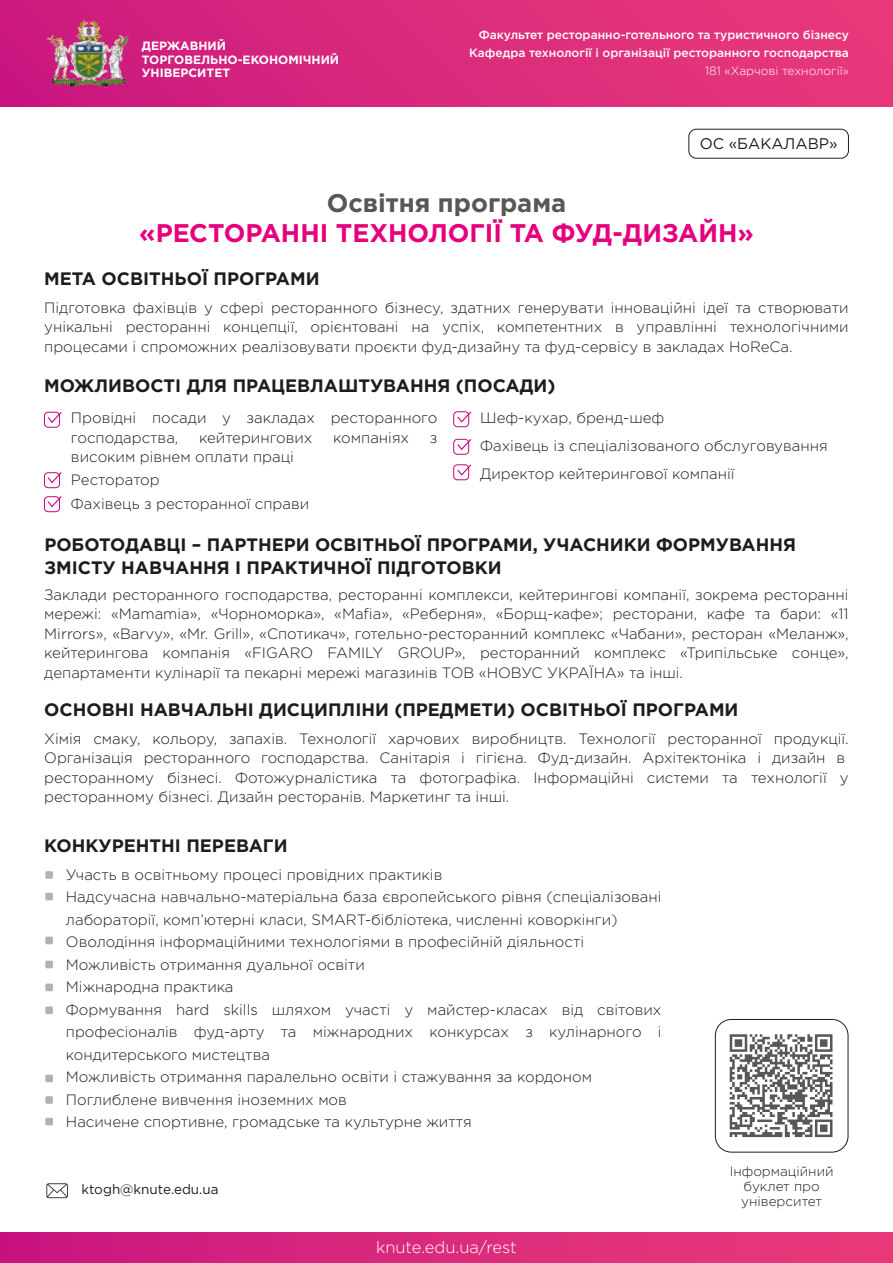
<style>
.page{position:relative;width:893px;height:1263px;background:#fff}
.page>*{position:absolute;margin:0;border:0;box-sizing:border-box;transform-origin:0 0}
.t1{font:700 25.5px "Gotham Pro";color:#e6007d}
.t2{font:700 25.5px "Gotham Pro";color:#575756}
.t3{font:700 18px/22.5px "Gotham Pro";color:#1d1d1b}
.t4{font:300 16.5px "Gotham Pro";color:#fff}
.t5{font:15.45px "Gotham Pro";color:#1d1d1b}
.t6{font:300 15px/22.5px "Gotham Pro";color:#1d1d1b}
.t7{font:300 13.5px/15px "Gotham Pro";color:#1d1d1b;text-align:center}
.t8{font:13.5px "Gotham Pro";color:#1d1d1b}
.t9{font:500 12px "Gotham Pro";color:#fff}
.t10{font:700 12px/13.5px "Gotham Pro";color:#fff}
.t11{font:300 12px "Gotham Pro";color:#fff}
</style>
<div class="page">
<div style="left:0;top:1233px;width:893px;height:30px;background:linear-gradient(to right,#c9167f,#eb3c7a)"></div>
<div style="left:0;top:0;width:893px;height:107px;background:linear-gradient(to right,#cb197f,#e93a7a)"></div>
<img style="left:44px;top:21px;width:95px;height:70px">
<div style="left:688px;top:129px;width:161px;height:30px;border:1px solid #1d1d1b;border-radius:8px"></div>
<svg style="left:46px;top:1183px;width:22px;height:15px"></svg>
<div style="left:715px;top:1019px;width:133px;height:133px;border:1px solid #1d1d1b;border-radius:16px"></div>
<svg style="left:730px;top:1034px;width:102px;height:103px"></svg>
<div style="left:45px;top:871px;width:8px;height:8px;background:#b3b2b2;border-radius:2px"></div>
<div style="left:45px;top:961px;width:8px;height:7px;background:#b3b2b2;border-radius:2px"></div>
<div style="left:45px;top:983px;width:8px;height:8px;background:#b3b2b2;border-radius:2px"></div>
<div style="left:45px;top:1006px;width:8px;height:8px;background:#b3b2b2;border-radius:2px"></div>
<div style="left:45px;top:1096px;width:8px;height:8px;background:#b3b2b2;border-radius:2px"></div>
<div style="left:45px;top:1075px;width:8px;height:7px;background:#b3b2b2;border-radius:2px"></div>
<div style="left:453px;top:411px;width:16px;height:16px;border:1px solid #c7027e;border-radius:4px"></div>
<svg style="left:456px;top:411px;width:16px;height:13px"></svg>
<div style="left:453px;top:439px;width:16px;height:16px;border:1px solid #c7027e;border-radius:4px"></div>
<svg style="left:456px;top:438px;width:16px;height:13px"></svg>
<div style="left:44px;top:412px;width:16px;height:16px;border:1px solid #c7027e;border-radius:4px"></div>
<div style="left:44px;top:472px;width:16px;height:16px;border:1px solid #c7027e;border-radius:4px"></div>
<div style="left:44px;top:496px;width:16px;height:16px;border:1px solid #c7027e;border-radius:4px"></div>
<svg style="left:47px;top:411px;width:15px;height:13px"></svg>
<div style="left:453px;top:464px;width:16px;height:16px;border:1px solid #c7027e;border-radius:4px"></div>
<svg style="left:456px;top:464px;width:16px;height:13px"></svg>
<svg style="left:47px;top:472px;width:15px;height:12px"></svg>
<div style="left:45px;top:1118px;width:8px;height:7px;background:#b3b2b2;border-radius:2px"></div>
<div style="left:45px;top:937px;width:8px;height:7px;background:#b3b2b2;border-radius:2px"></div>
<div style="left:45px;top:893px;width:8px;height:7px;background:#b3b2b2;border-radius:2px"></div>
<svg style="left:47px;top:496px;width:15px;height:12px"></svg>
<p class="t10" style="left:142px;top:39px;width:199px">ДЕРЖАВНИЙ<br>ТОРГОВЕЛЬНО-ЕКОНОМІЧНИЙ<br>УНІВЕРСИТЕТ</p>
<p class="t9" style="left:479px;top:28px;width:372px">Факультет ресторанно-готельного та туристичного бізнесу</p>
<p class="t11" style="left:705px;top:64px;width:145px">181 «Харчові технології»</p>
<p class="t9" style="left:469px;top:46px;width:381px">Кафедра технології і організації ресторанного господарства</p>
<p class="t5" style="left:700px;top:135px;width:139px">ОС «БАКАЛАВР»</p>
<h1 class="t2" style="left:327px;top:188px;width:241px">Освітня програма</h1>
<h1 class="t1" style="left:139px;top:218px;width:616px">«РЕСТОРАННІ ТЕХНОЛОГІЇ ТА ФУД-ДИЗАЙН»</h1>
<p class="t3" style="left:44px;top:267px;width:277px">МЕТА ОСВІТНЬОЇ ПРОГРАМИ</p>
<p class="t6" style="left:44px;top:298px;width:806px;line-height:19.5px;text-align:justify">Підготовка фахівців у сфері ресторанного бізнесу, здатних генерувати інноваційні ідеї та створювати унікальні ресторанні концепції, орієнтовані на успіх, компетентних в управлінні технологічними процесами і спроможних реалізовувати проєкти фуд-дизайну та фуд-сервісу в закладах HoReCa.</p>
<p class="t3" style="left:44px;top:374px;width:513px">МОЖЛИВОСТІ ДЛЯ ПРАЦЕВЛАШТУВАННЯ (ПОСАДИ)</p>
<p class="t6" style="left:71px;top:408px;width:368px;line-height:19.5px">Провідні посади у закладах ресторанного господарства,</p>
<p class="t6" style="left:480px;top:404px;width:349px;line-height:27.8px">Шеф-кухар, бренд-шеф<br>Фахівець із спеціалізованого обслуговування<br>Директор кейтерингової компанії</p>
<p class="t6" style="left:199px;top:426px;width:115px">кейтерингових</p>
<p class="t6" style="left:333px;top:426px;width:77px">компаніях</p>
<p class="t6" style="left:430px;top:426px;width:9px">з</p>
<p class="t6" style="left:71px;top:446px;width:224px">високим рівнем оплати праці</p>
<p class="t6" style="left:71px;top:468px;width:240px;line-height:24px">Ресторатор<br>Фахівець з ресторанної справи</p>
<p class="t3" style="left:44px;top:533px;width:753px">РОБОТОДАВЦІ – ПАРТНЕРИ ОСВІТНЬОЇ ПРОГРАМИ, УЧАСНИКИ ФОРМУВАННЯ<br>ЗМІСТУ НАВЧАННЯ І ПРАКТИЧНОЇ ПІДГОТОВКИ</p>
<p class="t6" style="left:44px;top:585px;width:806px;line-height:19.5px;text-align:justify">Заклади ресторанного господарства, ресторанні комплекси, кейтерингові компанії, зокрема ресторанні мережі: «Mamamia», «Чорноморка», «Mafia», «Реберня», «Борщ-кафе»; ресторани, кафе та бари: «11<br>Mirrors», «Barvy», «Mr. Grill», «Спотикач», готельно-ресторанний комплекс «Чабани», ресторан «Меланж», кейтерингова компанія «FIGARO FAMILY GROUP», ресторанний комплекс «Трипільське сонце», департаменти кулінарії та пекарні мережі магазинів ТОВ «НОВУС УКРАЇНА» та інші.</p>
<p class="t3" style="left:44px;top:698px;width:696px">ОСНОВНІ НАВЧАЛЬНІ ДИСЦИПЛІНИ (ПРЕДМЕТИ) ОСВІТНЬОЇ ПРОГРАМИ</p>
<p class="t6" style="left:44px;top:729px;width:806px;line-height:19.5px">Хімія смаку, кольору, запахів. Технології харчових виробництв. Технології ресторанної продукції.<br>Організація ресторанного господарства. Санітарія і гігієна. Фуд-дизайн. Архітектоніка і дизайн в ресторанному бізнесі. Фотожурналістика та фотографіка. Інформаційні системи та технології у ресторанному бізнесі. Дизайн ресторанів. Маркетинг та інші.</p>
<p class="t3" style="left:44px;top:834px;width:245px">КОНКУРЕНТНІ ПЕРЕВАГИ</p>
<p class="t6" style="left:66px;top:863px;width:597px">Участь в освітньому процесі провідних практиків<br>Надсучасна навчально-матеріальна база європейського рівня (спеціалізовані лабораторії, комп’ютерні класи, SMARТ-бібліотека, численні коворкінги)<br>Оволодіння інформаційними технологіями в професійній діяльності Можливість отримання дуальної освіти<br>Міжнародна практика<br>Формування hard skills шляхом участі у майстер-класах від світових професіоналів фуд-арту та міжнародних конкурсах з кулінарного і кондитерського мистецтва<br>Можливість отримання паралельно освіти і стажування за кордоном Поглиблене вивчення іноземних мов<br>Насичене спортивне, громадське та культурне життя</p>
<p class="t7" style="left:730px;top:1164px;width:106px">Інформаційний буклет про університет</p>
<p class="t8" style="left:81px;top:1182px;width:139px">ktogh@knute.edu.ua</p>
<p class="t4" style="left:376px;top:1238px;width:142px">knute.edu.ua/rest</p>
</div>
